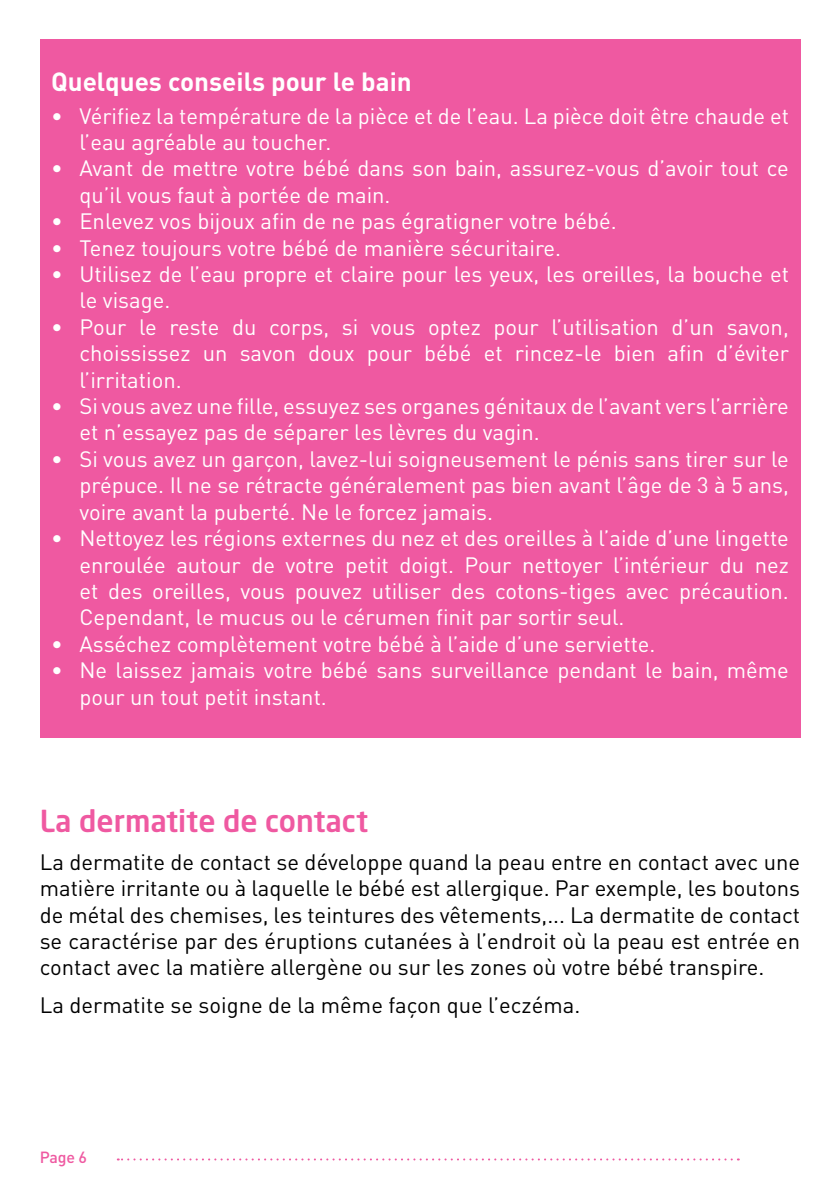
<style>
.page{position:relative;width:840px;height:1191px;background:#fff}
.page>*{position:absolute;margin:0;border:0;box-sizing:border-box;transform-origin:0 0}
.t1{font:30px "Neo Sans Std Medium TR";color:#ef59a1}
.t2{font:700 26px "DIN Pro";color:#fff}
.t3{font:22px/26.4px "DIN Pro";color:#fff}
.t4{font:22px/26.4px "DIN Pro";color:#000;text-align:justify}
.t5{font:500 16px "DIN Pro";color:#ef59a1}
</style>
<div class="page">
<svg style="left:118px;top:1158px;width:613px;height:2px"></svg>
<div style="left:40px;top:40px;width:759px;height:698px;background:#ef59a1"></div>
<p class="t2" style="left:51px;top:60px;width:362px">Quelques conseils pour le bain</p>
<p class="t3" style="left:79px;top:100px;width:710px;text-indent:-28px">• Vérifiez la température de la pièce et de l’eau. La pièce doit être chaude et l’eau agréable au toucher.</p>
<p class="t3" style="left:79px;top:153px;width:710px;text-indent:-28px">• Avant de mettre votre bébé dans son bain, assurez-vous d’avoir tout ce qu’il vous faut à portée de main.</p>
<p class="t3" style="left:51px;top:206px;width:566px">• Enlevez vos bijoux afin de ne pas égratigner votre bébé.</p>
<p class="t3" style="left:51px;top:232px;width:511px">• Tenez toujours votre bébé de manière sécuritaire.</p>
<p class="t3" style="left:79px;top:259px;width:710px;text-indent:-28px">• Utilisez de l’eau propre et claire pour les yeux, les oreilles, la bouche et le visage.</p>
<p class="t3" style="left:79px;top:311px;width:710px;text-align:justify;text-indent:-28px">• Pour le reste du corps, si vous optez pour l’utilisation d’un savon, choississez un savon doux pour bébé et rincez-le bien afin d’éviter l’irritation.</p>
<p class="t3" style="left:79px;top:391px;width:710px;text-indent:-28px">• Si vous avez une fille, essuyez ses organes génitaux de l’avant vers l’arrière et n’essayez pas de séparer les lèvres du vagin.</p>
<p class="t3" style="left:79px;top:443px;width:710px;text-align:justify;text-indent:-28px">• Si vous avez un garçon, lavez-lui soigneusement le pénis sans tirer sur le prépuce. Il ne se rétracte généralement pas bien avant l’âge de 3 à 5 ans, voire avant la puberté. Ne le forcez jamais.</p>
<p class="t3" style="left:79px;top:523px;width:710px;text-align:justify;text-indent:-28px">• Nettoyez les régions externes du nez et des oreilles à l’aide d’une lingette enroulée autour de votre petit doigt. Pour nettoyer l’intérieur du nez et des oreilles, vous pouvez utiliser des cotons-tiges avec précaution.<br>Cependant, le mucus ou le cérumen finit par sortir seul.</p>
<p class="t3" style="left:51px;top:628px;width:605px">• Asséchez complètement votre bébé à l’aide d’une serviette.</p>
<p class="t3" style="left:79px;top:655px;width:710px;text-indent:-28px">• Ne laissez jamais votre bébé sans surveillance pendant le bain, même pour un tout petit instant.</p>
<h1 class="t1" style="left:40px;top:802px;width:330px">La dermatite de contact</h1>
<p class="t4" style="left:40px;top:846px;width:761px">La dermatite de contact se développe quand la peau entre en contact avec une matière irritante ou à laquelle le bébé est allergique. Par exemple, les boutons de métal des chemises, les teintures des vêtements,... La dermatite de contact se caractérise par des éruptions cutanées à l’endroit où la peau est entrée en contact avec la matière allergène ou sur les zones où votre bébé transpire.</p>
<p class="t4" style="left:40px;top:990px;width:541px">La dermatite se soigne de la même façon que l’eczéma.</p>
<p class="t5" style="left:40px;top:1144px;width:49px">Page 6</p>
</div>
